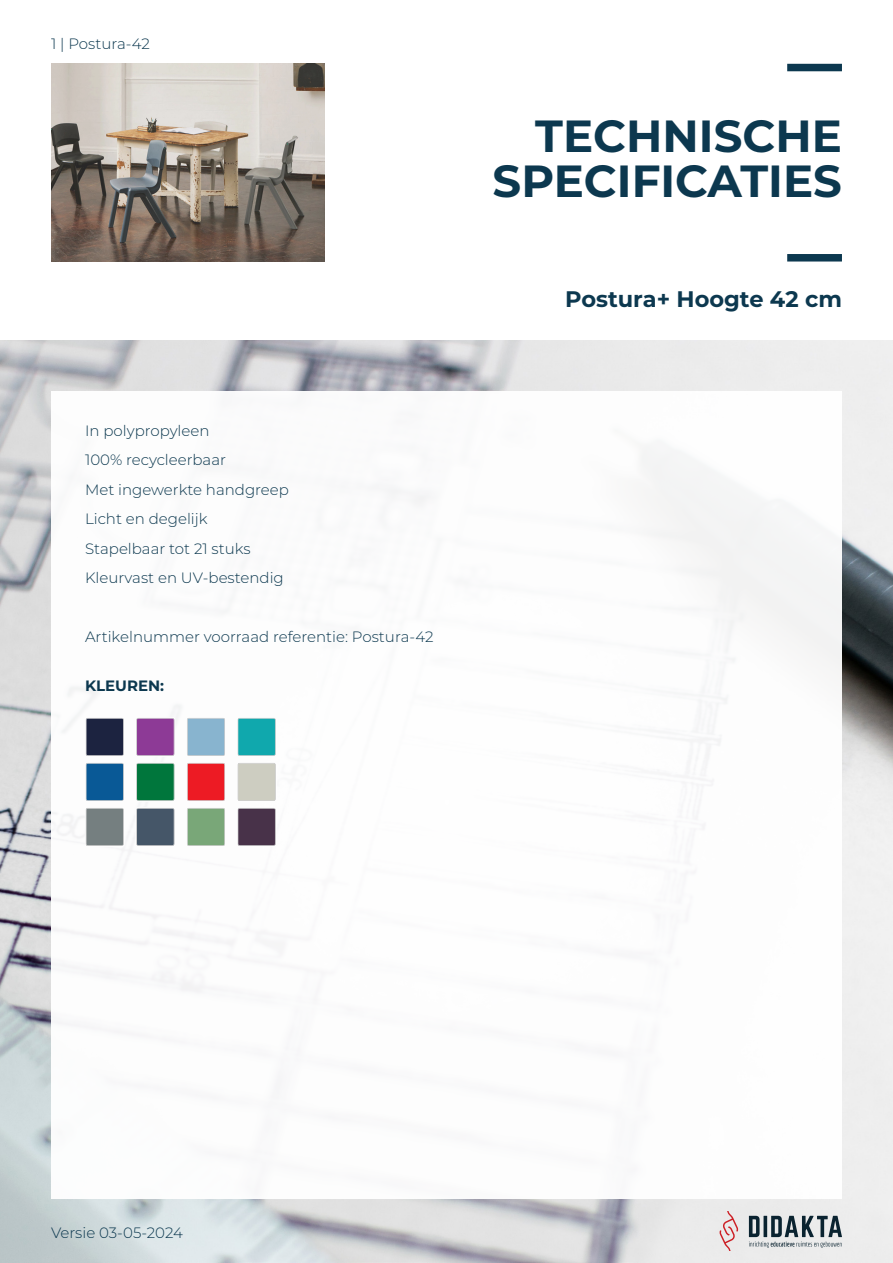
<style>
.page{position:relative;width:893px;height:1263px;background:#fff}
.page>*{position:absolute;margin:0;border:0;box-sizing:border-box;transform-origin:0 0}
.t1{font:700 45px/45px "Montserrat";color:#0c384f;text-align:right}
.t2{font:700 22.5px "Montserrat";color:#0c384f}
.Platte_tekst{font:300 15px "Montserrat";color:#0c384f}
.Titel_3{font:700 15px "Montserrat";color:#0c384f}
</style>
<div class="page">
<img style="left:0;top:340px;width:893px;height:923px">
<div style="left:51px;top:391px;width:791px;height:808px;background:#fff"></div>
<svg style="left:719px;top:1212px;width:19px;height:38px"></svg>
<svg style="left:749px;top:1216px;width:93px;height:32px;background:#97a0a5"></svg>
<div style="left:787px;top:64px;width:55px;height:7px;background:#0c384f"></div>
<div style="left:787px;top:254px;width:55px;height:7px;background:#0c384f"></div>
<svg style="left:85px;top:717px;width:191px;height:130px"></svg>
<img style="left:51px;top:64px;width:273px;height:198px">
<p class="Platte_tekst" style="left:51px;top:33px;width:100px">1 | Postura-42</p>
<p class="Platte_tekst" style="left:85px;top:420px;width:126px">In polypropyleen</p>
<p class="Platte_tekst" style="left:85px;top:449px;width:142px">100% recycleerbaar</p>
<p class="Platte_tekst" style="left:85px;top:479px;width:205px">Met ingewerkte handgreep</p>
<p class="Platte_tekst" style="left:85px;top:508px;width:124px">Licht en degelijk</p>
<p class="Platte_tekst" style="left:85px;top:538px;width:167px">Stapelbaar tot 21 stuks</p>
<p class="Platte_tekst" style="left:85px;top:567px;width:200px">Kleurvast en UV-bestendig</p>
<p class="Platte_tekst" style="left:85px;top:626px;width:350px">Artikelnummer voorraad referentie: Postura-42</p>
<p class="Titel_3" style="left:85px;top:675px;width:81px">KLEUREN:</p>
<h1 class="t1" style="left:493px;top:111px;width:351px">TECHNISCHE<br>SPECIFICATIES</h1>
<p class="t2" style="left:565px;top:282px;width:278px">Postura+ Hoogte 42 cm</p>
<p class="Platte_tekst" style="left:51px;top:1223px;width:134px">Versie 03-05-2024</p>
</div>
